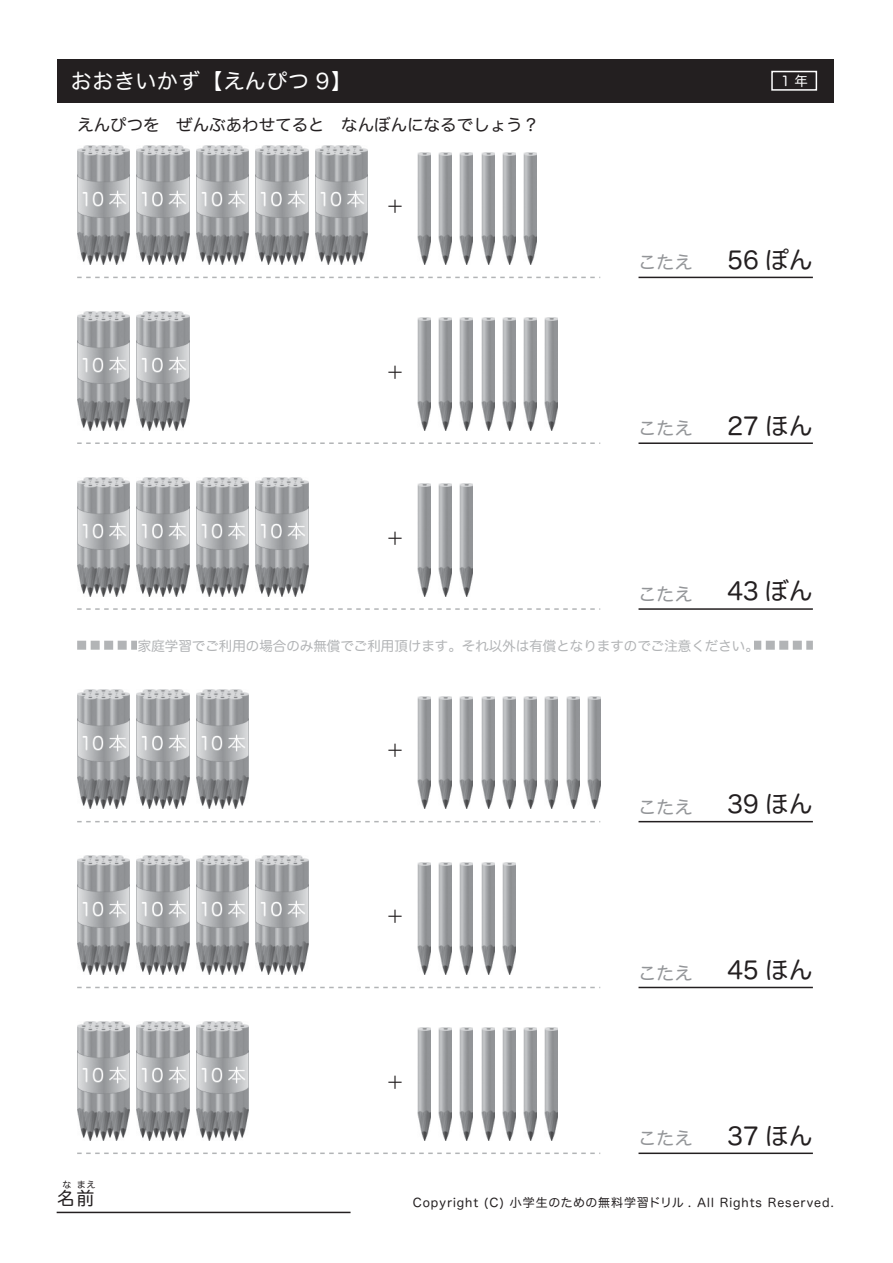
<style>
.page{position:relative;width:893px;height:1263px;background:#fff}
.page>*{position:absolute;margin:0;border:0;box-sizing:border-box;transform-origin:0 0}
.t1{font:24px "Hira Maru Pro W4 90 pv RKSJ H";color:#231f20}
.t2{font:21px "Hira Maru Pro W4 90 pv RKSJ H";letter-spacing:.03em;color:#fff}
.t3{font:18px "Hira Maru Pro W4 90 pv RKSJ H";color:#939598}
.t4{font:18px "Koz Go Pro Regular 90 pv RKSJ H";color:#231f20}
.t5{font:18px "Hira Maru Pro W4 90 pv RKSJ H";color:#231f20}
.t6{font:16.5px "Hira Maru Pro W4 90 pv RKSJ H";color:#231f20}
.t7{font:13.5px "Hira Maru Pro W4 90 pv RKSJ H";color:#b2b4b6}
.t8{font:13.5px "Hira Maru Pro W4 90 pv RKSJ H";color:#fff}
.t9{font:12px "Hira Maru Pro W4 90 pv RKSJ H";letter-spacing:.08em;color:#231f20}
.t10{font:9px "Hira Maru Pro W4 90 pv RKSJ H";color:#231f20}
</style>
<div class="page">
<div style="left:57px;top:59px;width:776px;height:44px;background:#231f20"></div>
<hr style="left:57px;top:1212px;width:294px;height:1px;background:#231f20">
<div style="left:771px;top:71px;width:46px;height:20px;border:2px solid #fff"></div>
<svg style="left:77px;top:641px;width:736px;height:9px"></svg>
<div style="left:137px;top:632px;width:616px;height:26px;background:#fff"></div>
<hr style="left:638px;top:277px;width:175px;height:1px;background:#231f20">
<hr style="left:638px;top:442px;width:175px;height:2px;background:#231f20">
<hr style="left:638px;top:608px;width:175px;height:2px;background:#231f20">
<hr style="left:638px;top:821px;width:175px;height:1px;background:#231f20">
<hr style="left:638px;top:987px;width:175px;height:1px;background:#231f20">
<hr style="left:638px;top:1153px;width:175px;height:1px;background:#231f20">
<svg style="left:77px;top:277px;width:523px;height:1px"></svg>
<svg style="left:77px;top:442px;width:523px;height:2px"></svg>
<svg style="left:77px;top:608px;width:523px;height:2px"></svg>
<svg style="left:77px;top:821px;width:523px;height:1px"></svg>
<svg style="left:77px;top:987px;width:523px;height:1px"></svg>
<svg style="left:77px;top:1153px;width:523px;height:1px"></svg>
<img style="left:77px;top:146px;width:52px;height:118px">
<img style="left:137px;top:146px;width:52px;height:118px">
<img style="left:196px;top:146px;width:53px;height:118px">
<img style="left:256px;top:146px;width:52px;height:118px">
<img style="left:315px;top:146px;width:53px;height:118px">
<img style="left:417px;top:152px;width:13px;height:112px">
<img style="left:439px;top:152px;width:12px;height:112px">
<img style="left:460px;top:152px;width:13px;height:112px">
<img style="left:481px;top:152px;width:13px;height:112px">
<img style="left:502px;top:152px;width:13px;height:112px">
<img style="left:524px;top:152px;width:13px;height:112px">
<img style="left:77px;top:311px;width:52px;height:119px">
<img style="left:137px;top:311px;width:52px;height:119px">
<img style="left:417px;top:318px;width:13px;height:112px">
<img style="left:439px;top:318px;width:12px;height:112px">
<img style="left:460px;top:318px;width:13px;height:112px">
<img style="left:481px;top:318px;width:13px;height:112px">
<img style="left:502px;top:318px;width:13px;height:112px">
<img style="left:524px;top:318px;width:13px;height:112px">
<img style="left:545px;top:318px;width:13px;height:112px">
<img style="left:77px;top:477px;width:52px;height:119px">
<img style="left:137px;top:477px;width:52px;height:119px">
<img style="left:196px;top:477px;width:53px;height:119px">
<img style="left:256px;top:477px;width:52px;height:119px">
<img style="left:417px;top:484px;width:13px;height:112px">
<img style="left:439px;top:484px;width:12px;height:112px">
<img style="left:460px;top:484px;width:13px;height:112px">
<img style="left:77px;top:690px;width:52px;height:119px">
<img style="left:137px;top:690px;width:52px;height:119px">
<img style="left:196px;top:690px;width:53px;height:119px">
<img style="left:417px;top:696px;width:13px;height:113px">
<img style="left:439px;top:696px;width:12px;height:113px">
<img style="left:460px;top:696px;width:13px;height:113px">
<img style="left:481px;top:696px;width:13px;height:113px">
<img style="left:502px;top:696px;width:13px;height:113px">
<img style="left:524px;top:696px;width:13px;height:113px">
<img style="left:545px;top:696px;width:13px;height:113px">
<img style="left:566px;top:696px;width:13px;height:113px">
<img style="left:587px;top:696px;width:13px;height:113px">
<img style="left:77px;top:856px;width:52px;height:118px">
<img style="left:137px;top:856px;width:52px;height:118px">
<img style="left:196px;top:856px;width:53px;height:118px">
<img style="left:256px;top:856px;width:52px;height:118px">
<img style="left:417px;top:862px;width:13px;height:112px">
<img style="left:439px;top:862px;width:12px;height:112px">
<img style="left:460px;top:862px;width:13px;height:112px">
<img style="left:481px;top:862px;width:13px;height:112px">
<img style="left:502px;top:862px;width:13px;height:112px">
<img style="left:77px;top:1022px;width:52px;height:118px">
<img style="left:137px;top:1022px;width:52px;height:118px">
<img style="left:196px;top:1022px;width:53px;height:118px">
<img style="left:417px;top:1028px;width:13px;height:112px">
<img style="left:439px;top:1028px;width:12px;height:112px">
<img style="left:460px;top:1028px;width:13px;height:112px">
<img style="left:481px;top:1028px;width:13px;height:112px">
<img style="left:502px;top:1028px;width:13px;height:112px">
<img style="left:524px;top:1028px;width:13px;height:112px">
<img style="left:545px;top:1028px;width:13px;height:112px">
<h2 class="t2" style="left:71px;top:73px;width:283px">おおきいかず【えんぴつ 9】</h2>
<p class="t6" style="left:77px;top:119px;width:463px">えんぴつを　ぜんぶあわせてると　なんぼんになるでしょう？</p>
<h3 class="t4" style="left:386px;top:200px;width:19px">＋</h3>
<h3 class="t4" style="left:386px;top:365px;width:19px">＋</h3>
<h3 class="t4" style="left:386px;top:531px;width:19px">＋</h3>
<p class="t8" style="left:781px;top:76px;width:28px">1 年</p>
<h3 class="t3" style="left:638px;top:256px;width:55px">こたえ</h3>
<h1 class="t1" style="left:727px;top:251px;width:87px">56 ぽん</h1>
<h3 class="t3" style="left:638px;top:422px;width:55px">こたえ</h3>
<h1 class="t1" style="left:727px;top:417px;width:87px">27 ほん</h1>
<h3 class="t3" style="left:638px;top:588px;width:55px">こたえ</h3>
<h1 class="t1" style="left:727px;top:582px;width:87px">43 ぼん</h1>
<p class="t7" style="left:138px;top:640px;width:622px">家庭学習でご利用の場合のみ無償でご利用頂けます。それ以外は有償となりますのでご注意ください。</p>
<p class="t10" style="left:63px;top:1181px;width:34px">な まえ</p>
<h3 class="t5" style="left:57px;top:1191px;width:39px">名前</h3>
<h3 class="t4" style="left:386px;top:744px;width:19px">＋</h3>
<h3 class="t4" style="left:386px;top:910px;width:19px">＋</h3>
<h3 class="t3" style="left:638px;top:800px;width:55px">こたえ</h3>
<h1 class="t1" style="left:727px;top:795px;width:87px">39 ほん</h1>
<h3 class="t3" style="left:638px;top:966px;width:55px">こたえ</h3>
<h1 class="t1" style="left:727px;top:961px;width:87px">45 ほん</h1>
<h3 class="t4" style="left:386px;top:1075px;width:19px">＋</h3>
<h3 class="t3" style="left:638px;top:1132px;width:55px">こたえ</h3>
<h1 class="t1" style="left:727px;top:1127px;width:87px">37 ほん</h1>
<p class="t9" style="left:413px;top:1198px;width:423px">Copyright (C) 小学生のための無料学習ドリル . All Rights Reserved.</p>
</div>
